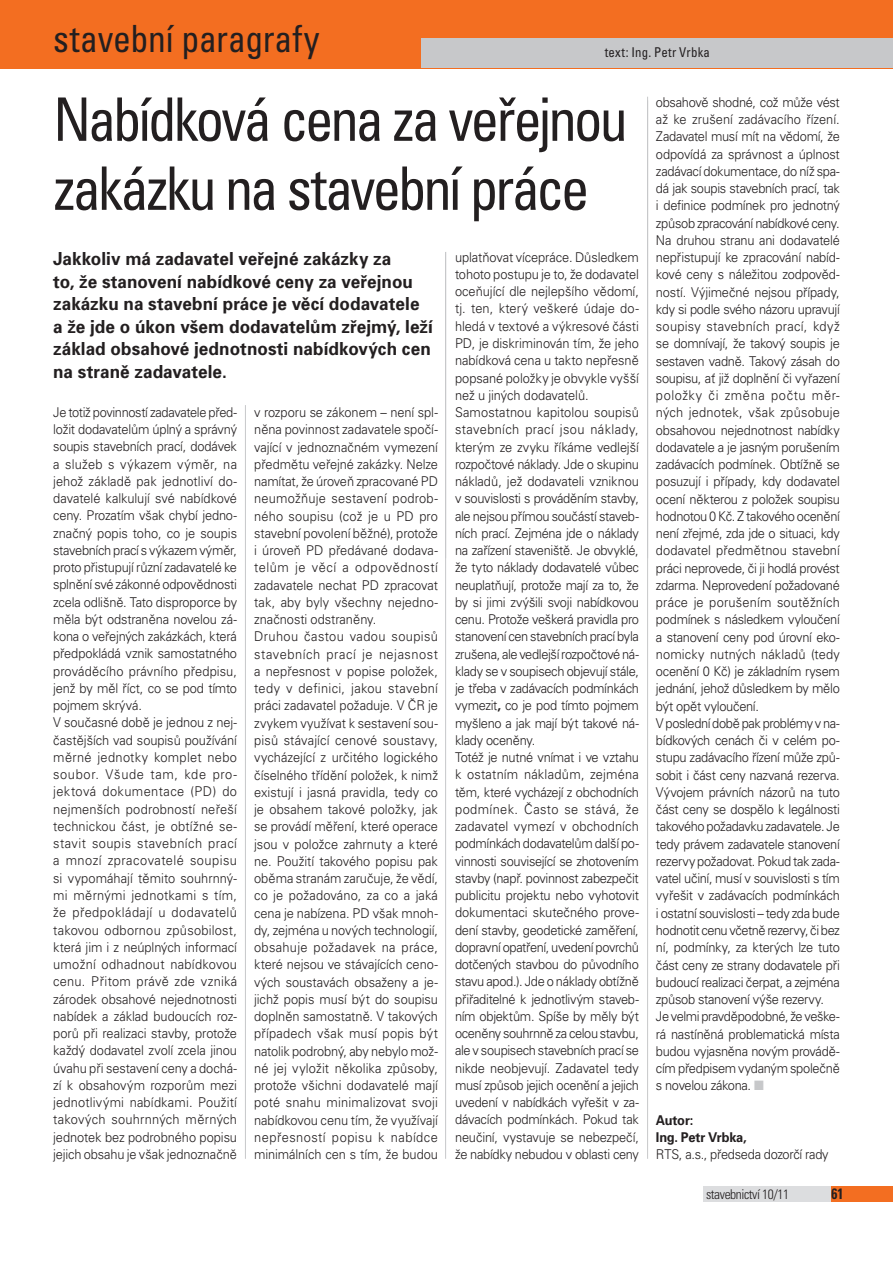
<style>
.page{position:relative;width:893px;height:1263px;background:#fff}
.page>*{position:absolute;margin:0;border:0;box-sizing:border-box;transform-origin:0 0}
.t1{font:condensed 60px/69px "Univers CE";letter-spacing:-.05em;color:#231f20;scale:.95 1}
.t2{font:condensed 37.5px "Univers CE";letter-spacing:-.005em;color:#231f20;scale:.95 1}
.t3{font:700 18px/22.5px "Univers CE";letter-spacing:.005em;color:#231f20;scale:.95 1}
.t4{font:700 condensed 15px "Univers CE";color:#231f20;scale:.9 1}
.t5{font:300 13.5px/17.2px "Univers CE";letter-spacing:-.01em;color:#231f20;scale:.95 1}
.t6{font:700 13.5px/17.2px "Univers CE";letter-spacing:-.015em;color:#231f20;scale:.95 1}
.t7{font:condensed 13.5px "Univers CE";letter-spacing:.015em;color:#231f20;scale:.95 1}
.t8{font:300 condensed 13.5px "Univers CE";letter-spacing:-.03em;color:#231f20}
.s1{color:#c7c8ca}
.s2{font-weight:700}
</style>
<div class="page">
<div style="left:703px;top:1186px;width:128px;height:16px;background:#dcdddf"></div>
<div style="left:831px;top:1186px;width:62px;height:16px;background:#f36e21"></div>
<hr style="left:647px;top:97px;width:1px;height:1062px;background:#c7c8ca">
<hr style="left:445px;top:252px;width:1px;height:907px;background:#c7c8ca">
<hr style="left:245px;top:405px;width:1px;height:754px;background:#c7c8ca">
<div style="left:0;top:0;width:893px;height:68px;background:#f36e21"></div>
<div style="left:422px;top:38px;width:471px;height:30px;background:#c7c8ca"></div>
<h2 class="t2" style="left:53px;top:17px;width:282px">stavební paragrafy</h2>
<p class="t7" style="left:605px;top:45px;width:112px">text: Ing. Petr Vrbka</p>
<h1 class="t1" style="left:53px;top:86px;width:606px">Nabídková cena za veřejnou zakázku na stavební práce</h1>
<p class="t3" style="left:53px;top:248px;width:401px">Jakkoliv má zadavatel veřejné zakázky za<br>to, že stanovení nabídkové ceny za veřejnou zakázku na stavební práce je věcí dodavatele a že jde o úkon všem dodavatelům zřejmý, leží základ obsahové jednotnosti nabídkových cen na straně zadavatele.</p>
<p class="t5" style="left:53px;top:404px;width:195px">Je totiž povinností zadavatele před&shy;ložit dodavatelům úplný a správný soupis stavebních prací, dodávek a služeb s výkazem výměr, na jehož základě pak jednotliví do&shy;davatelé kalkulují své nabídkové ceny. Prozatím však chybí jedno&shy;značný popis toho, co je soupis stavebních prací s výkazem výměr, proto přistupují různí zadavatelé ke splnění své zákonné odpovědnosti zcela odlišně. Tato disproporce by měla být odstraněna novelou zá&shy;kona o veřejných zakázkách, která předpokládá vznik samostatného prováděcího právního předpisu, jenž by měl říct, co se pod tímto pojmem skrývá.<br>V současné době je jednou z nej&shy;častějších vad soupisů používání měrné jednotky komplet nebo soubor. Všude tam, kde pro&shy;jektová dokumentace (PD) do nejmenších podrobností neřeší technickou část, je obtížné se&shy;stavit soupis stavebních prací a mnozí zpracovatelé soupisu si vypomáhají těmito souhrnný&shy;mi měrnými jednotkami s tím, že předpokládají u dodavatelů takovou odbornou způsobilost, která jim i z neúplných informací umožní odhadnout nabídkovou cenu. Přitom právě zde vzniká zárodek obsahové nejednotnosti nabídek a základ budoucích roz&shy;porů při realizaci stavby, protože každý dodavatel zvolí zcela jinou úvahu při sestavení ceny a dochá&shy;zí k obsahovým rozporům mezi jednotlivými nabídkami. Použití takových souhrnných měrných jednotek bez podrobného popisu jejich obsahu je však jednoznačně</p>
<p class="t5" style="left:656px;top:94px;width:195px">obsahově shodné, což může vést až ke zrušení zadávacího řízení.<br>Zadavatel musí mít na vědomí, že odpovídá za správnost a úplnost zadávací dokumentace, do níž spa&shy;dá jak soupis stavebních prací, tak i definice podmínek pro jednotný způsob zpracování nabídkové ceny.<br>Na druhou stranu ani dodavatelé nepřistupují ke zpracování nabíd&shy;kové ceny s náležitou zodpověd&shy;ností. Výjimečné nejsou případy, kdy si podle svého názoru upravují soupisy stavebních prací, když se domnívají, že takový soupis je sestaven vadně. Takový zásah do soupisu, ať již doplnění či vyřazení položky či změna počtu měr&shy;ných jednotek, však způsobuje obsahovou nejednotnost nabídky dodavatele a je jasným porušením zadávacích podmínek. Obtížně se posuzují i případy, kdy dodavatel ocení některou z položek soupisu hodnotou 0 Kč. Z takového ocenění není zřejmé, zda jde o situaci, kdy dodavatel předmětnou stavební práci neprovede, či ji hodlá provést zdarma. Neprovedení požadované práce je porušením soutěžních podmínek s následkem vyloučení a stanovení ceny pod úrovní eko&shy;nomicky nutných nákladů (tedy ocenění 0 Kč) je základním rysem jednání, jehož důsledkem by mělo být opět vyloučení.<br>V poslední době pak problémy v na&shy;bídkových cenách či v celém po&shy;stupu zadávacího řízení může způ&shy;sobit i část ceny nazvaná rezerva.<br>Vývojem právních názorů na tuto část ceny se dospělo k legálnosti takového požadavku zadavatele. Je tedy právem zadavatele stanovení rezervy požadovat. Pokud tak zada&shy;vatel učiní, musí v souvislosti s tím vyřešit v zadávacích podmínkách i ostatní souvislosti – tedy zda bude hodnotit cenu včetně rezervy, či bez ní, podmínky, za kterých lze tuto část ceny ze strany dodavatele při budoucí realizaci čerpat, a zejména způsob stanovení výše rezervy.<br>Je velmi pravděpodobné, že veške&shy;rá nastíněná problematická místa budou vyjasněna novým provádě&shy;cím předpisem vydaným společně s novelou zákona. <span class="s1">■</span></p>
<p class="t6" style="left:656px;top:1112px;width:97px">Autor:<br>Ing. Petr Vrbka,</p>
<p class="t5" style="left:656px;top:1146px;width:183px">RTS, a.s., předseda dozorčí rady</p>
<p class="t5" style="left:455px;top:249px;width:195px">uplatňovat vícepráce. Důsledkem tohoto postupu je to, že dodavatel oceňující dle nejlepšího vědomí, tj. ten, který veškeré údaje do&shy;hledá v textové a výkresové části PD, je diskriminován tím, že jeho nabídková cena u takto nepřesně popsané položky je obvykle vyšší než u jiných dodavatelů.<br>Samostatnou kapitolou soupisů stavebních prací jsou náklady, kterým ze zvyku říkáme vedlejší rozpočtové náklady. Jde o skupinu nákladů, jež dodavateli vzniknou v souvislosti s prováděním stavby, ale nejsou přímou součástí staveb&shy;ních prací. Zejména jde o náklady na zařízení staveniště. Je obvyklé, že tyto náklady dodavatelé vůbec neuplatňují, protože mají za to, že by si jimi zvýšili svoji nabídkovou cenu. Protože veškerá pravidla pro stanovení cen stavebních prací byla zrušena, ale vedlejší rozpočtové ná&shy;klady se v soupisech objevují stále, je třeba v zadávacích podmínkách vymezit<span class="s2">,</span> co je pod tímto pojmem myšleno a jak mají být takové ná&shy;klady oceněny.<br>Totéž je nutné vnímat i ve vztahu k ostatním nákladům, zejména těm, které vycházejí z obchodních podmínek. Často se stává, že zadavatel vymezí v obchodních podmínkách dodavatelům další po&shy;vinnosti související se zhotovením stavby (např. povinnost zabezpečit publicitu projektu nebo vyhotovit dokumentaci skutečného prove&shy;dení stavby, geodetické zaměření, dopravní opatření, uvedení povrchů dotčených stavbou do původního stavu apod.). Jde o náklady obtížně přiřaditelné k jednotlivým staveb&shy;ním objektům. Spíše by měly být oceněny souhrnně za celou stavbu, ale v soupisech stavebních prací se nikde neobjevují. Zadavatel tedy musí způsob jejich ocenění a jejich uvedení v nabídkách vyřešit v za&shy;dávacích podmínkách. Pokud tak neučiní, vystavuje se nebezpečí, že nabídky nebudou v oblasti ceny</p>
<p class="t5" style="left:254px;top:404px;width:195px">v rozporu se zákonem – není spl&shy;něna povinnost zadavatele spočí&shy;vající v jednoznačném vymezení předmětu veřejné zakázky. Nelze namítat, že úroveň zpracované PD neumožňuje sestavení podrob&shy;ného soupisu (což je u PD pro stavební povolení běžné), protože i úroveň PD předávané dodava&shy;telům je věcí a odpovědností zadavatele nechat PD zpracovat tak, aby byly všechny nejedno&shy;značnosti odstraněny.<br>Druhou častou vadou soupisů stavebních prací je nejasnost a nepřesnost v popise položek, tedy v definici, jakou stavební práci zadavatel požaduje. V ČR je zvykem využívat k sestavení sou&shy;pisů stávající cenové soustavy, vycházející z určitého logického číselného třídění položek, k nimž existují i jasná pravidla, tedy co je obsahem takové položky, jak se provádí měření, které operace jsou v položce zahrnuty a které ne. Použití takového popisu pak oběma stranám zaručuje, že vědí, co je požadováno, za co a jaká cena je nabízena. PD však mnoh&shy;dy, zejména u nových technologií, obsahuje požadavek na práce, které nejsou ve stávajících ceno&shy;vých soustavách obsaženy a je&shy;jichž popis musí být do soupisu doplněn samostatně. V takových případech však musí popis být natolik podrobný, aby nebylo mož&shy;né jej vyložit několika způsoby, protože všichni dodavatelé mají poté snahu minimalizovat svoji nabídkovou cenu tím, že využívají nepřesností popisu k nabídce minimálních cen s tím, že budou</p>
<p class="t8" style="left:706px;top:1187px;width:85px">stavebnictví 10/11</p>
<p class="t4" style="left:831px;top:1185px;width:15px">61</p>
</div>
